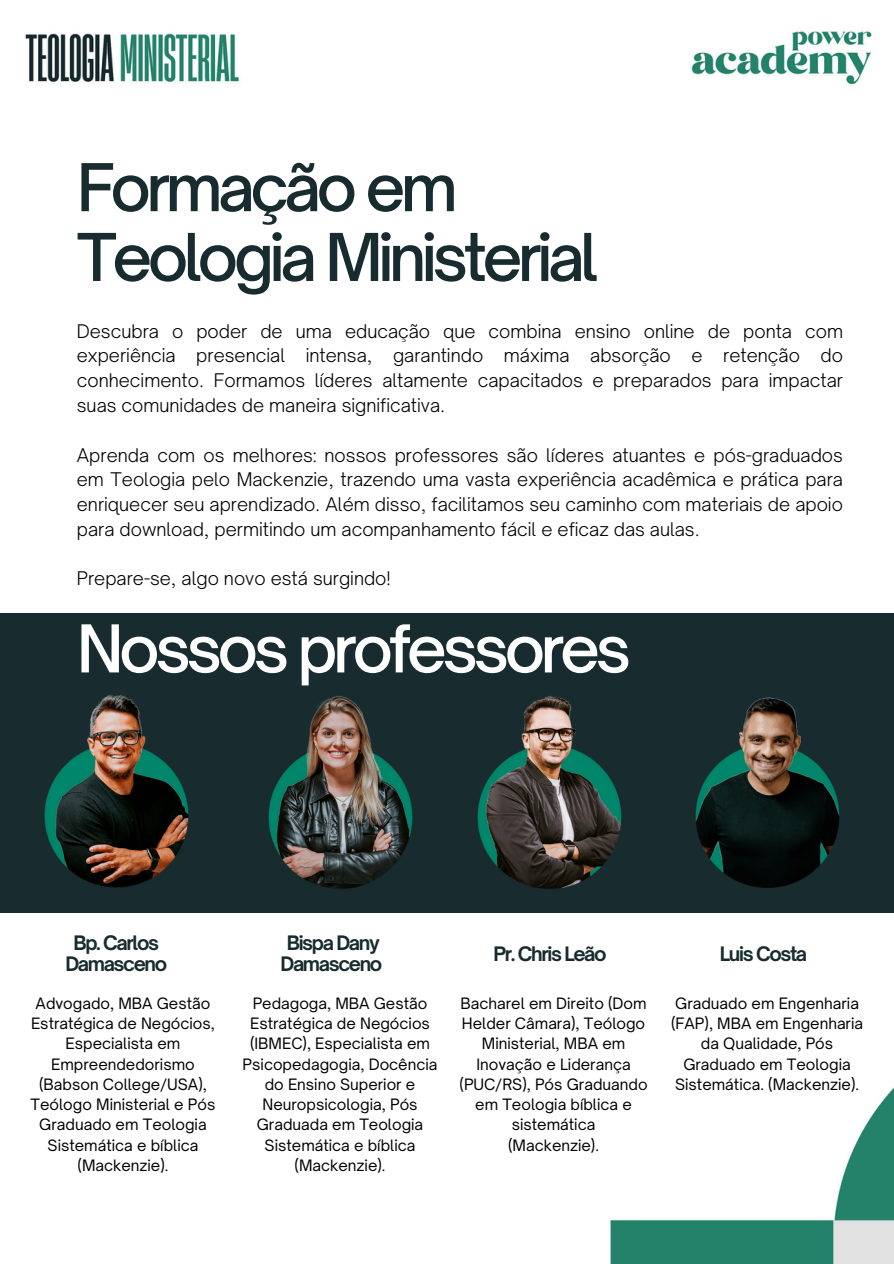
<style>
.page{position:relative;width:894px;height:1264px;background:#fff}
.page>*{position:absolute;margin:0;border:0;box-sizing:border-box;transform-origin:0 0}
.t1{font:500 63px/69.8px "Open Sauce One";letter-spacing:-.07em;color:#182b2e}
.t2{font:500 63px "Open Sauce One";letter-spacing:-.07em;color:#fff}
.t3{font:700 19.05px/21.3px "Open Sauce One";letter-spacing:-.07em;color:#182b2e;text-align:center}
.t4{font:300 18px/24.8px "Open Sauce One";color:#000;text-align:justify}
.t5{font:15px/20.2px "Open Sauce One";color:#000;text-align:center}
</style>
<div class="page">
<img style="left:0;top:31px;width:893px;height:1232px">
<div style="left:0;top:614px;width:893px;height:299px;background:#182b2e"></div>
<img style="left:268px;top:696px;width:145px;height:193px">
<img style="left:477px;top:696px;width:145px;height:193px">
<img style="left:695px;top:697px;width:145px;height:191px">
<img style="left:44px;top:694px;width:145px;height:194px">
<p class="t1" style="left:77px;top:152px;width:523px">Formação em<br>Teologia Ministerial</p>
<h1 class="t4" style="left:77px;top:318px;width:767px">Descubra o poder de uma educação que combina ensino online de ponta com experiência presencial intensa, garantindo máxima absorção e retenção do conhecimento. Formamos líderes altamente capacitados e preparados para impactar suas comunidades de maneira significativa.</h1>
<p class="t4" style="left:77px;top:442px;width:767px">Aprenda com os melhores: nossos professores são líderes atuantes e pós-graduados em Teologia pelo Mackenzie, trazendo uma vasta experiência acadêmica e prática para enriquecer seu aprendizado. Além disso, facilitamos seu caminho com materiais de apoio para download, permitindo um acompanhamento fácil e eficaz das aulas.</p>
<p class="t4" style="left:77px;top:566px;width:315px">Prepare-se, algo novo está surgindo!</p>
<p class="t2" style="left:77px;top:609px;width:555px">Nossos professores</p>
<h2 class="t3" style="left:65px;top:932px;width:103px">Bp. Carlos<br>Damasceno</h2>
<h2 class="t5" style="left:31px;top:992px;width:186px">Advogado, MBA Gestão<br>Estratégica de Negócios,<br>Especialista em<br>Empreendedorismo (Babson College/USA),<br>Teólogo Ministerial e Pós<br>Graduado em Teologia<br>Sistemática e bíblica (Mackenzie).</h2>
<p class="t3" style="left:280px;top:932px;width:103px">Bispa Dany<br>Damasceno</p>
<p class="t3" style="left:493px;top:942px;width:115px">Pr. Chris Leão</p>
<p class="t3" style="left:719px;top:942px;width:89px">Luis Costa</p>
<h2 class="t5" style="left:242px;top:992px;width:196px">Pedagoga, MBA Gestão<br>Estratégica de Negócios (IBMEC), Especialista em<br>Psicopedagogia, Docência do Ensino Superior e<br>Neuropsicologia, Pós<br>Graduada em Teologia<br>Sistemática e bíblica (Mackenzie).</h2>
<h2 class="t5" style="left:459px;top:992px;width:189px">Bacharel em Direito (Dom<br>Helder Câmara), Teólogo<br>Ministerial, MBA em<br>Inovação e Liderança (PUC/RS), Pós Graduando em Teologia bíblica e sistemática</h2>
<p class="t5" style="left:508px;top:1134px;width:92px">(Mackenzie).</p>
<p class="t5" style="left:670px;top:992px;width:193px">Graduado em Engenharia (FAP), MBA em Engenharia da Qualidade, Pós<br>Graduado em Teologia<br>Sistemática. (Mackenzie).</p>
</div>
